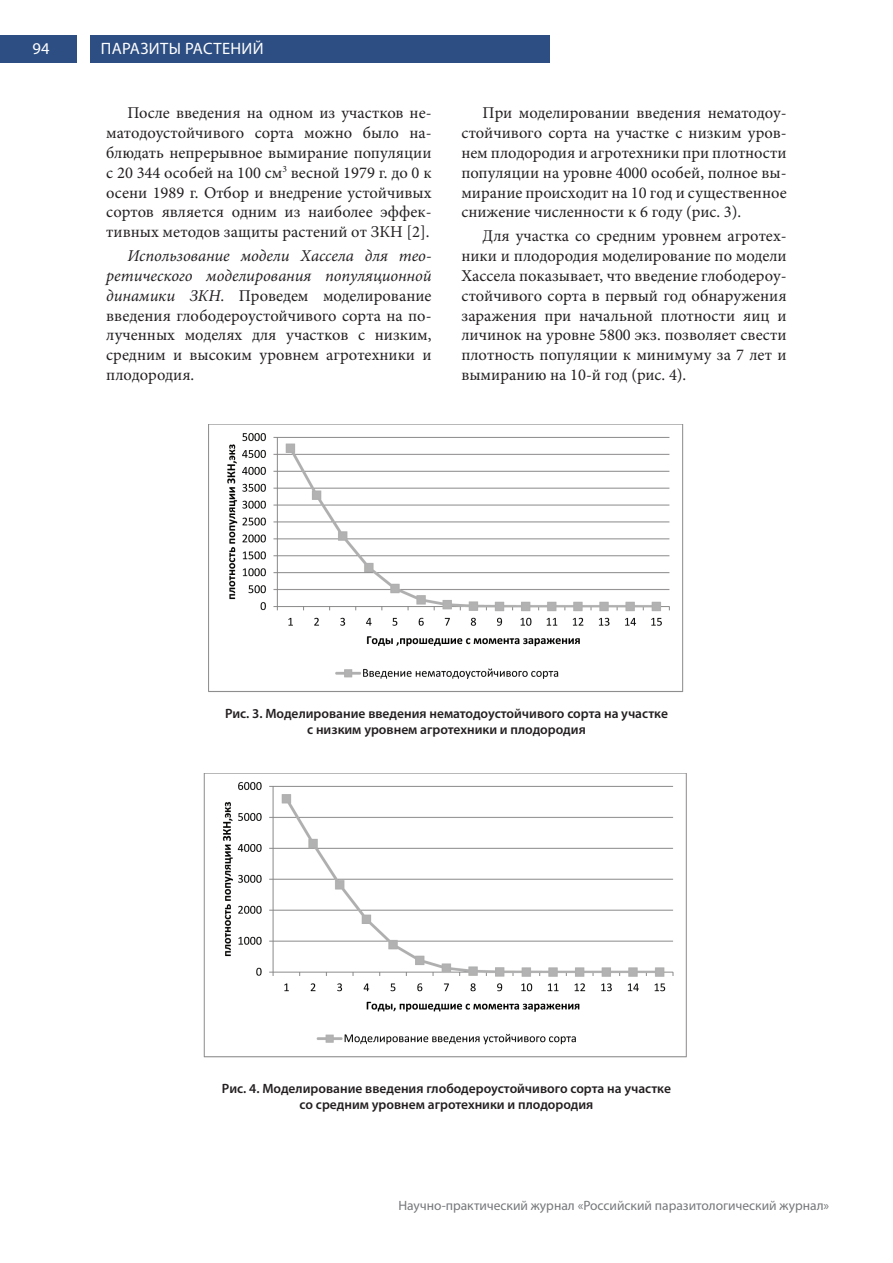
<style>
.page{position:relative;width:893px;height:1263px;background:#fff}
.page>*{position:absolute;margin:0;border:0;box-sizing:border-box;transform-origin:0 0}
.t1{font:16.5px/19.8px "Minion Pro";color:#231f20;text-align:justify}
.t2{font:16.5px "Myriad Pro";letter-spacing:.02em;color:#fff}
.t3{font:600 13.5px/16.2px "Myriad Pro";color:#231f20;text-align:center}
.t4{font:13.5px "Myriad Pro";color:#76787b}
.s1{font-style:italic}
</style>
<div class="page">
<div style="left:0;top:36px;width:77px;height:27px;background:#2d4e82"></div>
<div style="left:90px;top:36px;width:460px;height:27px;background:#2d4e82"></div>
<img style="left:208px;top:425px;width:476px;height:267px">
<img style="left:203px;top:773px;width:484px;height:285px">
<p class="t2" style="left:33px;top:39px;width:18px">94</p>
<p class="t2" style="left:101px;top:39px;width:164px">ПАРАЗИТЫ РАСТЕНИЙ</p>
<p class="t1" style="left:106px;top:103px;width:327px;text-indent:21px">После введения на одном из участков не&shy;матодоустойчивого сорта можно было на&shy;блюдать непрерывное вымирание популяции с 20 344 особей на 100 см<sup>3</sup> весной 1979 г. до 0 к осени 1989 г. Отбор и внедрение устойчивых сортов является одним из наиболее эффек&shy;тивных методов защиты растений от ЗКН [2].</p>
<p class="t1" style="left:106px;top:246px;width:327px;text-indent:21px"><span class="s1">Использование модели Хассела для тео&shy;ретического моделирования популяционной динамики ЗКН</span>. Проведем моделирование введения глободероустойчивого сорта на по&shy;лученных моделях для участков с низким, средним и высоким уровнем агротехники и плодородия.</p>
<p class="t1" style="left:461px;top:103px;width:327px;text-indent:21px">При моделировании введения нематодоу&shy;стойчивого сорта на участке с низким уров&shy;нем плодородия и агротехники при плотности популяции на уровне 4000 особей, полное вы&shy;мирание происходит на 10 год и существенное снижение численности к 6 году (рис. 3).</p>
<p class="t1" style="left:461px;top:226px;width:327px;text-indent:21px">Для участка со средним уровнем агротех&shy;ники и плодородия моделирование по модели Хассела показывает, что введение глободероу&shy;стойчивого сорта в первый год обнаружения заражения при начальной плотности яиц и личинок на уровне 5800 экз. позволяет свести плотность популяции к минимуму за 7 лет и вымиранию на 10-й год (рис. 4).</p>
<p class="t3" style="left:225px;top:705px;width:444px">Рис. 3. Моделирование введения нематодоустойчивого сорта на участке с низким уровнем агротехники и плодородия</p>
<p class="t3" style="left:222px;top:1079px;width:451px">Рис. 4. Моделирование введения глободероустойчивого сорта на участке со средним уровнем агротехники и плодородия</p>
<p class="t4" style="left:398px;top:1197px;width:432px">Научно-практический журнал «Российский паразитологический журнал»</p>
</div>
